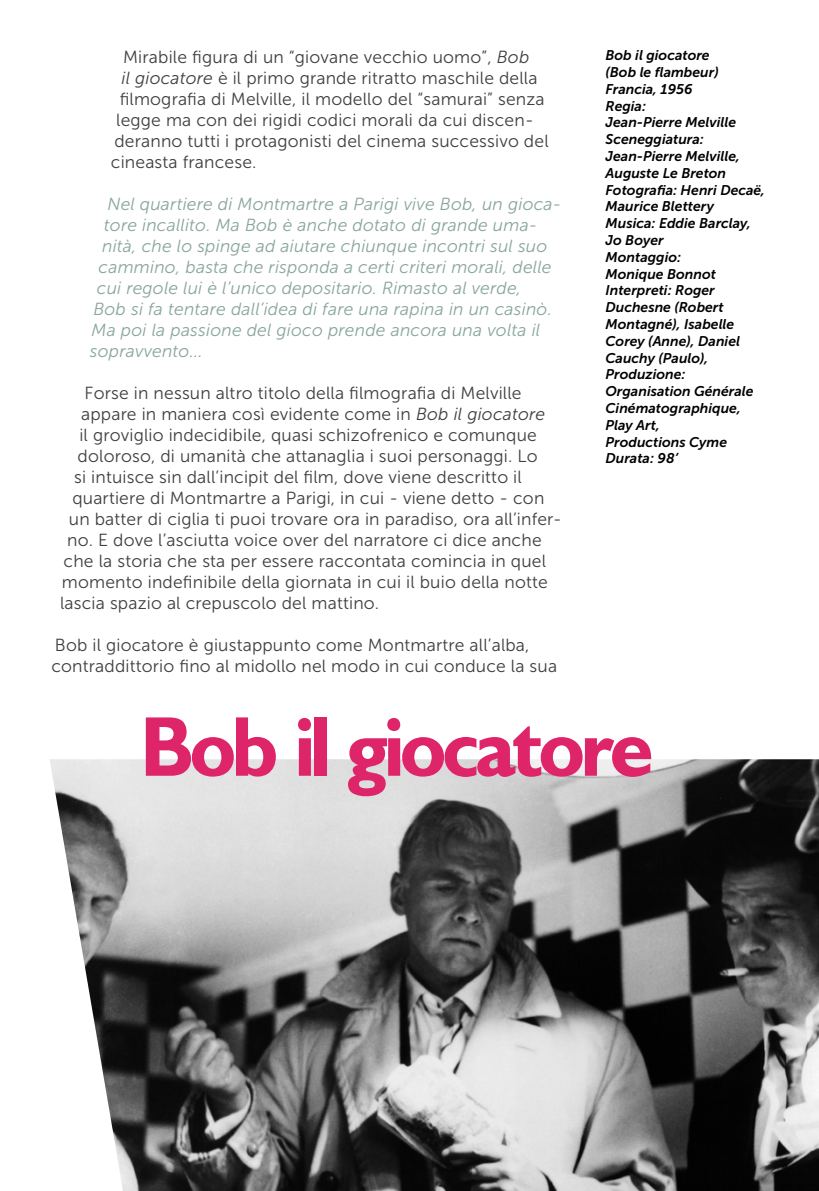
<style>
.page{position:relative;width:819px;height:1191px;background:#fff}
.page>*{position:absolute;margin:0;border:0;box-sizing:border-box;transform-origin:0 0}
.t1{font:700 84px "Gill Sans";color:#df256a}
.t2{font:17.5px/21px "Museo Sans 300";letter-spacing:.01em;color:#3f3f3e}
.t3{font:italic 17.5px "Museo Sans 300";letter-spacing:.01em;color:#89a59f}
.t4{font:italic 14px/16.8px "Museo Sans 700";color:#000}
.s1{font-style:italic}
</style>
<div class="page">
<img style="left:50px;top:759px;width:769px;height:432px">
<p class="t2" style="left:123px;top:46px;width:407px">Mirabile figura di un “giovane vecchio uomo”, <span class="s1">Bob</span></p>
<p class="t2" style="left:121px;top:67px;width:417px"><span class="s1">il giocatore</span> è il primo grande ritratto maschile della</p>
<p class="t2" style="left:120px;top:88px;width:426px">filmografia di Melville, il modello del “samurai” senza</p>
<p class="t2" style="left:116px;top:109px;width:419px">legge ma con dei rigidi codici morali da cui discen-</p>
<p class="t2" style="left:114px;top:130px;width:435px">deranno tutti i protagonisti del cinema successivo del</p>
<p class="t2" style="left:111px;top:151px;width:147px">cineasta francese.</p>
<p class="t3" style="left:107px;top:194px;width:455px">Nel quartiere di Montmartre a Parigi vive Bob, un gioca-</p>
<p class="t3" style="left:104px;top:215px;width:435px">tore incallito. Ma Bob è anche dotato di grande uma-</p>
<p class="t3" style="left:102px;top:236px;width:446px">nità, che lo spinge ad aiutare chiunque incontri sul suo</p>
<p class="t3" style="left:99px;top:257px;width:454px">cammino, basta che risponda a certi criteri morali, delle</p>
<p class="t3" style="left:97px;top:278px;width:426px">cui regole lui è l’unico depositario. Rimasto al verde,</p>
<p class="t3" style="left:93px;top:299px;width:460px">Bob si fa tentare dall’idea di fare una rapina in un casinò.</p>
<p class="t3" style="left:92px;top:320px;width:450px">Ma poi la passione del gioco prende ancora una volta il</p>
<p class="t3" style="left:90px;top:341px;width:114px">sopravvento...</p>
<p class="t2" style="left:85px;top:382px;width:438px">Forse in nessun altro titolo della filmografia di Melville</p>
<p class="t2" style="left:81px;top:403px;width:465px">appare in maniera così evidente come in <span class="s1">Bob il giocatore</span></p>
<p class="t2" style="left:79px;top:424px;width:459px">il groviglio indecidibile, quasi schizofrenico e comunque</p>
<p class="t2" style="left:78px;top:445px;width:461px">doloroso, di umanità che attanaglia i suoi personaggi. Lo</p>
<p class="t2" style="left:74px;top:466px;width:449px">si intuisce sin dall’incipit del film, dove viene descritto il</p>
<p class="t2" style="left:72px;top:487px;width:473px">quartiere di Montmartre a Parigi, in cui - viene detto - con</p>
<p class="t2" style="left:69px;top:508px;width:494px">un batter di ciglia ti puoi trovare ora in paradiso, ora all’infer-</p>
<p class="t2" style="left:67px;top:529px;width:476px">no. E dove l’asciutta voice over del narratore ci dice anche</p>
<p class="t2" style="left:64px;top:550px;width:484px">che la storia che sta per essere raccontata comincia in quel</p>
<p class="t2" style="left:62px;top:571px;width:487px">momento indefinibile della giornata in cui il buio della notte</p>
<p class="t2" style="left:60px;top:592px;width:320px">lascia spazio al crepuscolo del mattino.</p>
<p class="t2" style="left:51px;top:634px;width:507px">Bob il giocatore è giustappunto come Montmartre all’alba, contraddittorio fino al midollo nel modo in cui conduce la sua</p>
<p class="t4" style="left:605px;top:47px;width:161px">Bob il giocatore<br>(Bob le flambeur)<br>Francia, 1956<br>Regia:<br>Jean-Pierre Melville<br>Sceneggiatura:<br>Jean-Pierre Melville,<br>Auguste Le Breton<br>Fotografia: Henri Decaë,<br>Maurice Blettery<br>Musica: Eddie Barclay,<br>Jo Boyer<br>Montaggio:<br>Monique Bonnot<br>Interpreti: Roger<br>Duchesne (Robert<br>Montagné), Isabelle<br>Corey (Anne), Daniel<br>Cauchy (Paulo),<br>Produzione:<br>Organisation Générale<br>Cinématographique,<br>Play Art,<br>Productions Cyme<br>Durata: 98’</p>
<h1 class="t1" style="left:144px;top:700px;width:508px">Bob il giocatore</h1>
</div>
